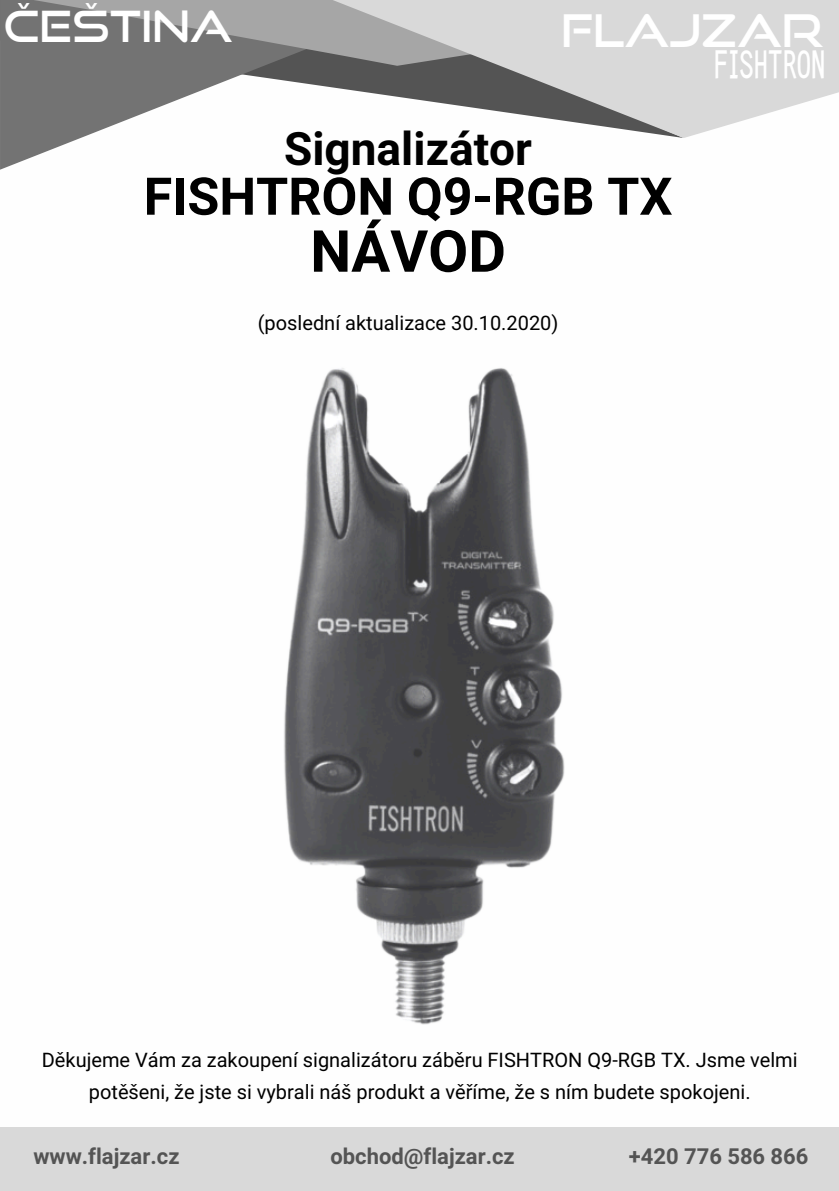
<style>
.page{position:relative;width:839px;height:1191px;background:#fff}
.page>*{position:absolute;margin:0;border:0;box-sizing:border-box;transform-origin:0 0}
.t1{font:700 58px "Araboto";color:#000}
.t2{font:700 52px "Araboto";color:#000}
.t3{font:700 46px "Araboto";color:#000}
.t4{font:45px "Good Times Rg";color:#fff}
.t5{font:43px "Good Times Rg";color:#fff}
.t6{font:700 condensed 31.6px "Clean";color:#fff}
.t7{font:700 22px "Araboto";color:#545454}
.t8{font:20px/31.6px "Araboto";color:#000;text-align:center}
</style>
<div class="page">
<svg style="left:0;top:66px;width:321px;height:103px"></svg>
<svg style="left:0;top:0;width:321px;height:66px;background:#838383"></svg>
<svg style="left:321px;top:0;width:517px;height:138px;fill:#d9d9d9"></svg>
<div style="left:0;top:1127px;width:838px;height:64px;background:#d9d9d9"></div>
<img style="left:284px;top:368px;width:281px;height:657px">
<h5 class="t5" style="left:4px;top:-1px;width:230px">ČEŠTINA</h5>
<h1 class="t4" style="left:561px;top:2px;width:263px">FLAJZAR</h1>
<p class="t6" style="left:713px;top:40px;width:114px">FISHTRON</p>
<h2 class="t3" style="left:284px;top:122px;width:249px">Signalizátor</h2>
<h2 class="t2" style="left:144px;top:166px;width:530px">FISHTRON Q9-RGB TX</h2>
<h2 class="t1" style="left:310px;top:217px;width:197px">NÁVOD</h2>
<h4 class="t8" style="left:258px;top:307px;width:302px">(poslední aktualizace 30.10.2020)</h4>
<p class="t8" style="left:42px;top:1045px;width:757px">Děkujeme Vám za zakoupení signalizátoru záběru FISHTRON Q9-RGB TX. Jsme velmi potěšeni, že jste si vybrali náš produkt a věříme, že s ním budete spokojeni.</p>
<p class="t7" style="left:33px;top:1143px;width:148px">www.flajzar.cz</p>
<p class="t7" style="left:330px;top:1143px;width:186px">obchod@flajzar.cz</p>
<h3 class="t7" style="left:629px;top:1143px;width:181px">+420 776 586 866</h3>
</div>
